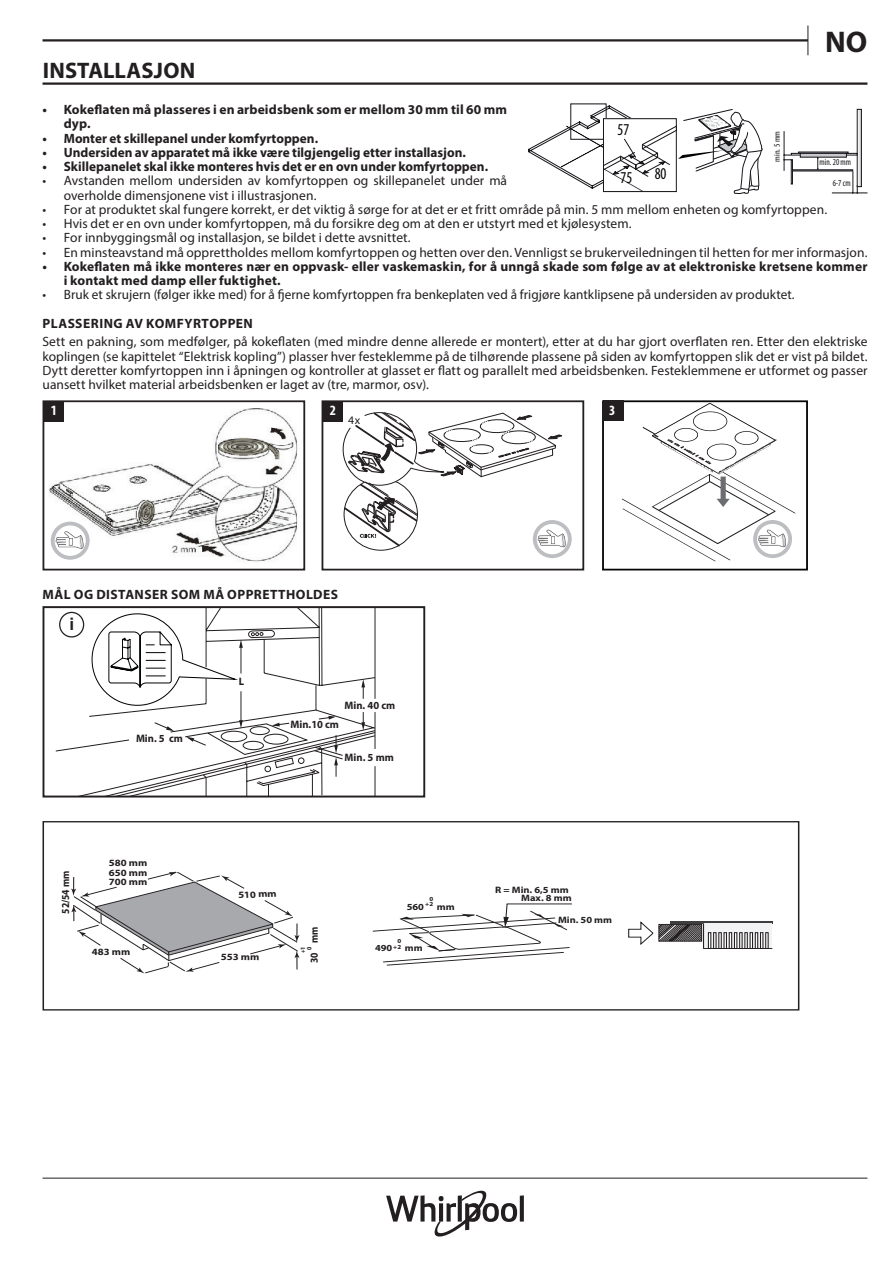
<style>
.page{position:relative;width:893px;height:1263px;background:#fff}
.page>*{position:absolute;margin:0;border:0;box-sizing:border-box;transform-origin:0 0}
.t1{font:700 30px "Myriad Pro";color:#231f20}
.Titolo_1{font:700 22.5px "Myriad Pro";letter-spacing:.01em;color:#231f20}
.t2{font:700 17.4px "Arial";color:#231f20}
.t3{font:condensed 16.65px "Myriad Pro";color:#000002;scale:.92 1}
.t4{font:700 condensed 14.25px "Myriad Pro";color:#fff}
.Testo_9{font:13.5px/14.2px "Myriad Pro";letter-spacing:.005em;color:#231f20}
.Titolo_3{font:700 13.5px/14.2px "Myriad Pro";letter-spacing:.01em;color:#231f20}
.Titolo_3-2{font:700 13.5px "Myriad Pro";letter-spacing:.035em;color:#231f20}
.t5{font:11.55px "IKEA Sans";color:#231f20}
.t6{font:700 10.8px "Myriad Pro";color:#231f20}
.t7{font:700 10.65px "Myriad Pro";color:#231f20;scale:.89 1}
.t8{font:700 9.6px/9.4px "Myriad Pro";color:#231f20;text-align:justify;scale:1.12 1}
.t9{font:700 9.3px/7.8px "Myriad Pro";color:#231f20;scale:1.12 1}
.t10{font:condensed 9.15px "Myriad Pro";color:#18151a;scale:.92 1}
.t11{font:condensed 8.4px "Myriad Pro";color:#18151a;scale:1.09 1}
.t12{font:700 6.6px/6.6px "Myriad Pro";color:#231f20;text-align:center;scale:.89 1}
.t13{font:700 6.15px/5.4px "Myriad Pro";color:#231f20;text-align:right;scale:1.12 1}
</style>
<div class="page">
<hr style="left:43px;top:82px;width:824px;height:3px;background:#231f20">
<svg style="left:807px;top:26px;width:1px;height:29px"></svg>
<hr style="left:43px;top:39px;width:765px;height:3px;background:#231f20">
<hr style="left:43px;top:1178px;width:824px;height:1px;background:#231f20">
<svg style="left:520px;top:1195px;width:4px;height:26px"></svg>
<svg style="left:386px;top:1191px;width:131px;height:45px"></svg>
<div style="left:602px;top:400px;width:206px;height:170px;border:2px solid #050504"></div>
<svg style="left:622px;top:403px;width:173px;height:158px"></svg>
<svg style="left:43px;top:400px;width:542px;height:170px"></svg>
<div style="left:603px;top:401px;width:21px;height:20px;background:#231f20"></div>
<svg style="left:51px;top:522px;width:39px;height:38px"></svg>
<div style="left:43px;top:606px;width:382px;height:191px;border:2px solid #231f20"></div>
<svg style="left:55px;top:606px;width:321px;height:191px"></svg>
<svg style="left:71px;top:872px;width:228px;height:101px"></svg>
<hr style="left:670px;top:921px;width:102px;height:2px;background:#3e3e3f">
<svg style="left:704px;top:923px;width:68px;height:25px"></svg>
<div style="left:708px;top:932px;width:3px;height:17px;background:#fff;border:1px solid #231f20"></div>
<div style="left:713px;top:932px;width:3px;height:17px;background:#fff;border:1px solid #231f20"></div>
<hr style="left:718px;top:932px;width:3px;height:17px;background:#fff">
<div style="left:724px;top:932px;width:3px;height:17px;background:#fff;border:1px solid #231f20"></div>
<div style="left:729px;top:932px;width:3px;height:17px;background:#fff;border:1px solid #231f20"></div>
<div style="left:734px;top:932px;width:3px;height:17px;background:#fff;border:1px solid #231f20"></div>
<div style="left:739px;top:932px;width:3px;height:17px;background:#fff;border:1px solid #231f20"></div>
<div style="left:745px;top:932px;width:3px;height:17px;background:#fff;border:1px solid #231f20"></div>
<div style="left:750px;top:932px;width:3px;height:17px;background:#fff;border:1px solid #231f20"></div>
<div style="left:755px;top:932px;width:3px;height:17px;background:#fff;border:1px solid #231f20"></div>
<div style="left:760px;top:932px;width:3px;height:17px;background:#fff;border:1px solid #231f20"></div>
<div style="left:765px;top:932px;width:3px;height:17px;border:1px solid #231f20"></div>
<hr style="left:703px;top:948px;width:69px;height:1px;background:#231f20">
<svg style="left:628px;top:922px;width:76px;height:26px"></svg>
<svg style="left:372px;top:903px;width:200px;height:63px"></svg>
<div style="left:43px;top:821px;width:756px;height:189px;border:1px solid #231f20"></div>
<div style="left:791px;top:153px;width:66px;height:2px;background:#fff;border:1px solid #161419"></div>
<div style="left:792px;top:170px;width:61px;height:1px;border:1px solid #161419"></div>
<div style="left:798px;top:152px;width:50px;height:1px;border:1px solid #161419"></div>
<div style="left:800px;top:153px;width:46px;height:4px;border:1px solid #161419"></div>
<div style="left:791px;top:160px;width:2px;height:24px;border:1px solid #161419"></div>
<hr style="left:784px;top:131px;width:1px;height:40px;background:#161419">
<svg style="left:817px;top:157px;width:1px;height:13px"></svg>
<svg style="left:783px;top:154px;width:9px;height:30px"></svg>
<hr style="left:832px;top:193px;width:35px;height:1px;background:#161419">
<svg style="left:852px;top:171px;width:6px;height:23px"></svg>
<svg style="left:528px;top:105px;width:234px;height:89px"></svg>
<div style="left:603px;top:118px;width:74px;height:74px;border:1px solid #161419"></div>
<p class="Titolo_1" style="left:43px;top:56px;width:154px">INSTALLASJON</p>
<h1 class="t1" style="left:825px;top:22px;width:44px">NO</h1>
<p class="Titolo_3" style="left:64px;top:102px;width:445px;text-indent:-21px">• Kokeflaten må plasseres i en arbeidsbenk som er mellom 30 mm til 60 mm dyp.</p>
<p class="Titolo_3" style="left:43px;top:130px;width:277px">• Monter et skillepanel under komfyrtoppen.</p>
<p class="Titolo_3" style="left:43px;top:145px;width:425px">• Undersiden av apparatet må ikke være tilgjengelig etter installasjon.</p>
<p class="Titolo_3" style="left:43px;top:159px;width:447px">• Skillepanelet skal ikke monteres hvis det er en ovn under komfyrtoppen.</p>
<p class="Testo_9" style="left:64px;top:173px;width:445px;text-indent:-21px">• Avstanden mellom undersiden av komfyrtoppen og skillepanelet under må overholde dimensjonene vist i illustrasjonen.</p>
<p class="Testo_9" style="left:43px;top:202px;width:786px">• For at produktet skal fungere korrekt, er det viktig å sørge for at det er et fritt område på min. 5 mm mellom enheten og komfyrtoppen.</p>
<p class="Testo_9" style="left:43px;top:216px;width:591px">• Hvis det er en ovn under komfyrtoppen, må du forsikre deg om at den er utstyrt med et kjølesystem.</p>
<p class="Testo_9" style="left:43px;top:230px;width:370px">• For innbyggingsmål og installasjon, se bildet i dette avsnittet.</p>
<p class="Testo_9" style="left:43px;top:245px;width:826px">• En minsteavstand må opprettholdes mellom komfyrtoppen og hetten over den. Vennligst se brukerveiledningen til hetten for mer informasjon.</p>
<p class="Titolo_3" style="left:64px;top:259px;width:805px;text-indent:-21px">• Kokeflaten må ikke monteres nær en oppvask- eller vaskemaskin, for å unngå skade som følge av at elektroniske kretsene kommer i kontakt med damp eller fuktighet.</p>
<p class="Testo_9" style="left:43px;top:287px;width:754px">• Bruk et skrujern (følger ikke med) for å fjerne komfyrtoppen fra benkeplaten ved å frigjøre kantklipsene på undersiden av produktet.</p>
<p class="Titolo_3-2" style="left:43px;top:314px;width:212px">PLASSERING AV KOMFYRTOPPEN</p>
<p class="Testo_9" style="left:43px;top:334px;width:826px;text-align:justify">Sett en pakning, som medfølger, på kokeflaten (med mindre denne allerede er montert), etter at du har gjort overflaten ren. Etter den elektriske koplingen (se kapittelet “Elektrisk kopling”) plasser hver festeklemme på de tilhørende plassene på siden av komfyrtoppen slik det er vist på bildet.<br>Dytt deretter komfyrtoppen inn i åpningen og kontroller at glasset er flatt og parallelt med arbeidsbenken. Festeklemmene er utformet og passer uansett hvilket material arbeidsbenken er laget av (tre, marmor, osv).</p>
<p class="t5" style="left:348px;top:413px;width:14px">4x</p>
<p class="t3" style="left:617px;top:119px;width:14px">57</p>
<p class="t3" style="left:621px;top:167px;width:14px">75</p>
<p class="t3" style="left:655px;top:164px;width:14px">80</p>
<p class="t11" style="left:772px;top:162px;width:30px;rotate:-90deg">min. 5 mm</p>
<p class="t10" style="left:820px;top:156px;width:36px">min. 20 mm</p>
<p class="t10" style="left:833px;top:178px;width:21px">6-7 cm</p>
<p class="t4" style="left:51px;top:402px;width:8px">1</p>
<p class="t4" style="left:330px;top:402px;width:8px">2</p>
<p class="t4" style="left:609px;top:401px;width:8px">3</p>
<p class="Titolo_3-2" style="left:43px;top:586px;width:297px">MÅL OG DISTANSER SOM MÅ OPPRETTHOLDES</p>
<p class="t2" style="left:69px;top:612px;width:6px">i</p>
<p class="t6" style="left:136px;top:731px;width:48px">Min. 5 cm</p>
<p class="t6" style="left:239px;top:675px;width:7px">L</p>
<p class="t6" style="left:345px;top:698px;width:52px">Min. 40 cm</p>
<p class="t6" style="left:291px;top:717px;width:50px">Min.10 cm</p>
<p class="t6" style="left:345px;top:750px;width:51px">Min. 5 mm</p>
<p class="t7" style="left:59px;top:914px;width:50px;rotate:-90deg">52/54 mm</p>
<p class="t8" style="left:109px;top:858px;width:36px">580 mm 650 mm 700 mm</p>
<p class="t8" style="left:92px;top:947px;width:36px">483 mm</p>
<p class="t8" style="left:238px;top:890px;width:36px;rotate:-2deg">510 mm</p>
<p class="t8" style="left:221px;top:952px;width:36px;rotate:1deg">553 mm</p>
<p class="t7" style="left:307px;top:963px;width:43px;rotate:-90deg">30 mm</p>
<p class="t12" style="left:299px;top:953px;width:9px;rotate:-90deg">+1<br>0</p>
<p class="t13" style="left:425px;top:896px;width:9px">0 +2</p>
<p class="t9" style="left:407px;top:902px;width:17px">560</p>
<p class="t9" style="left:437px;top:902px;width:18px">mm</p>
<p class="t13" style="left:393px;top:938px;width:9px">0 +2</p>
<p class="t9" style="left:375px;top:943px;width:17px">490</p>
<p class="t9" style="left:405px;top:943px;width:17px">mm</p>
<p class="t9" style="left:521px;top:885px;width:46px;text-indent:-26px">R = Min. 6,5 mm<br>Max. 8 mm</p>
<p class="t9" style="left:558px;top:915px;width:50px">Min. 50 mm</p>
</div>
